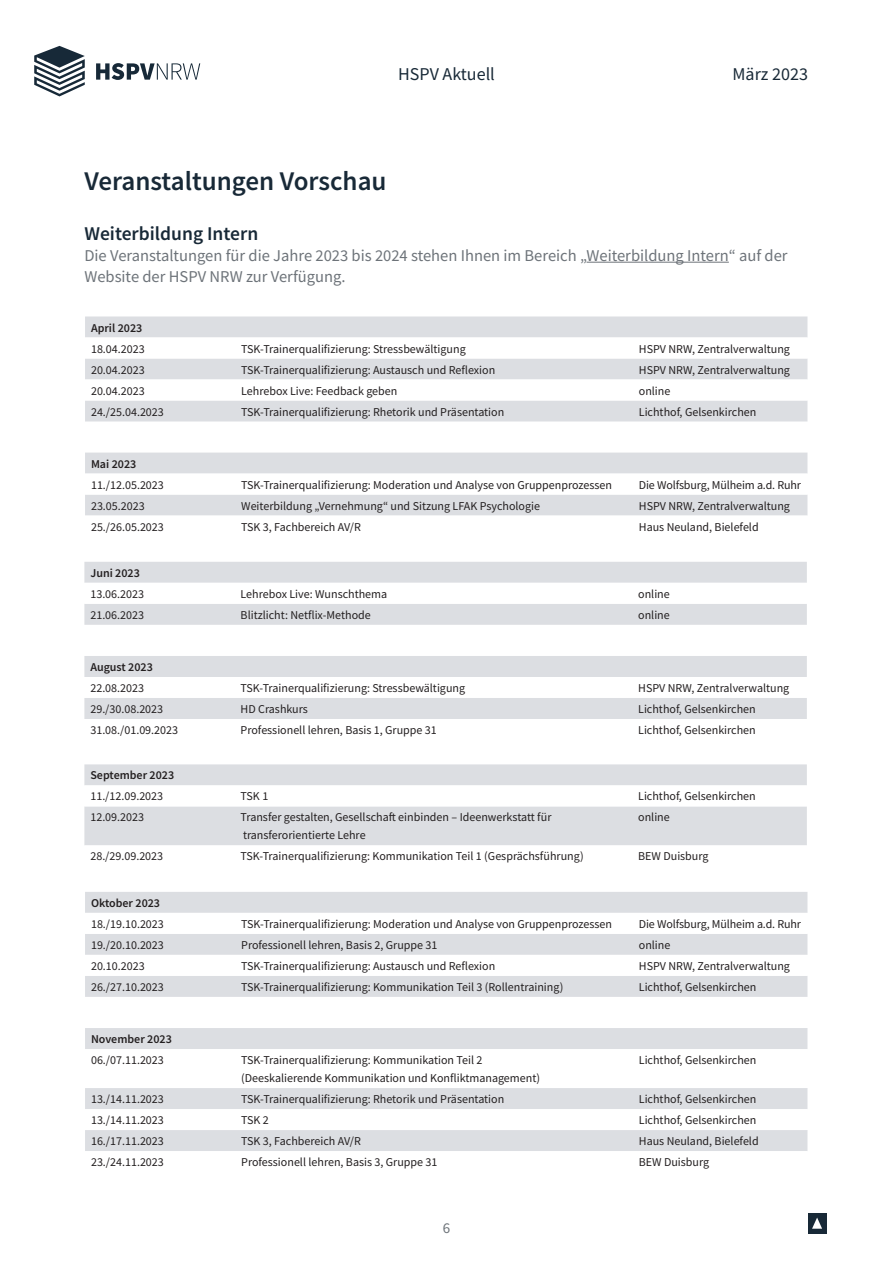
<style>
.page{position:relative;width:893px;height:1263px;background:#fff}
.page>*{position:absolute;margin:0;border:0;box-sizing:border-box;transform-origin:0 0}
.t1{font:600 27px "HSPV";color:#182937}
.t2{font:600 19.5px "HSPV";color:#182937}
.t3{font:18px "HSPV";color:#182937}
.t4{font:16.5px/21px "HSPV";color:#6d7379}
.t5{font:15px "HSPV";color:#6d7379}
.t6{font:12px/18px "HSPV";color:#231f20}
.t7{font:600 12px "HSPV";color:#231f20}
</style>
<div class="page">
<div style="left:808px;top:1213px;width:18px;height:20px;background:#182937"></div>
<svg style="left:812px;top:1217px;width:10px;height:12px"></svg>
<svg style="left:96px;top:63px;width:104px;height:17px"></svg>
<svg style="left:34px;top:46px;width:51px;height:50px"></svg>
<hr style="left:587px;top:262px;width:142px;height:1px;background:#6d7379">
<div style="left:85px;top:316px;width:722px;height:105px;background:#dcdee2"></div>
<svg style="left:85px;top:337px;width:722px;height:63px"></svg>
<div style="left:85px;top:453px;width:722px;height:21px;background:#dcdee2"></div>
<div style="left:85px;top:495px;width:722px;height:21px;background:#dcdee2"></div>
<div style="left:84px;top:562px;width:723px;height:63px;background:#dcdee2"></div>
<svg style="left:84px;top:583px;width:723px;height:21px"></svg>
<div style="left:84px;top:656px;width:723px;height:21px;background:#dcdee2"></div>
<div style="left:84px;top:698px;width:723px;height:21px;background:#dcdee2"></div>
<div style="left:84px;top:764px;width:723px;height:21px;background:#dcdee2"></div>
<div style="left:84px;top:806px;width:723px;height:39px;background:#dcdee2"></div>
<div style="left:85px;top:892px;width:722px;height:105px;background:#dcdee2"></div>
<svg style="left:85px;top:913px;width:722px;height:63px"></svg>
<div style="left:85px;top:1028px;width:722px;height:21px;background:#dcdee2"></div>
<svg style="left:85px;top:1088px;width:722px;height:63px;fill:#dcdee2"></svg>
<h3 class="t3" style="left:398px;top:62px;width:98px">HSPV Aktuell</h3>
<h3 class="t3" style="left:733px;top:62px;width:77px">März 2023</h3>
<h1 class="t1" style="left:84px;top:164px;width:304px">Veranstaltungen Vorschau</h1>
<h2 class="t2" style="left:84px;top:221px;width:175px">Weiterbildung Intern</h2>
<h3 class="t4" style="left:84px;top:245px;width:705px">Die Veranstaltungen für die Jahre 2023 bis 2024 stehen Ihnen im Bereich „Weiterbildung Intern“ auf der<br>Website der HSPV NRW zur Verfügung.</h3>
<p class="t7" style="left:91px;top:320px;width:53px">April 2023</p>
<p class="t6" style="left:91px;top:339px;width:55px">18.04.2023</p>
<p class="t6" style="left:241px;top:339px;width:226px">TSK-Trainerqualifizierung: Stressbewältigung</p>
<p class="t6" style="left:639px;top:339px;width:153px">HSPV NRW, Zentralverwaltung</p>
<p class="t6" style="left:91px;top:360px;width:55px">20.04.2023</p>
<p class="t6" style="left:241px;top:360px;width:256px">TSK-Trainerqualifizierung: Austausch und Reflexion</p>
<p class="t6" style="left:639px;top:360px;width:153px">HSPV NRW, Zentralverwaltung</p>
<p class="t6" style="left:91px;top:381px;width:55px">20.04.2023</p>
<p class="t6" style="left:241px;top:381px;width:158px">Lehrebox Live: Feedback geben</p>
<p class="t6" style="left:639px;top:381px;width:33px">online</p>
<p class="t6" style="left:91px;top:402px;width:74px">24./25.04.2023</p>
<p class="t6" style="left:241px;top:402px;width:265px">TSK-Trainerqualifizierung: Rhetorik und Präsentation</p>
<p class="t6" style="left:639px;top:402px;width:119px">Lichthof, Gelsenkirchen</p>
<p class="t7" style="left:91px;top:456px;width:47px">Mai 2023</p>
<p class="t6" style="left:91px;top:475px;width:74px">11./12.05.2023</p>
<p class="t6" style="left:241px;top:475px;width:372px">TSK-Trainerqualifizierung: Moderation und Analyse von Gruppenprozessen</p>
<p class="t6" style="left:639px;top:475px;width:164px">Die Wolfsburg, Mülheim a.d. Ruhr</p>
<p class="t6" style="left:91px;top:496px;width:55px">23.05.2023</p>
<p class="t6" style="left:241px;top:496px;width:300px">Weiterbildung „Vernehmung“ und Sitzung LFAK Psychologie</p>
<p class="t6" style="left:639px;top:496px;width:153px">HSPV NRW, Zentralverwaltung</p>
<p class="t6" style="left:91px;top:517px;width:74px">25./26.05.2023</p>
<p class="t6" style="left:241px;top:517px;width:121px">TSK 3, Fachbereich AV/R</p>
<p class="t6" style="left:639px;top:517px;width:121px">Haus Neuland, Bielefeld</p>
<p class="t7" style="left:90px;top:565px;width:51px">Juni 2023</p>
<p class="t6" style="left:90px;top:585px;width:55px">13.06.2023</p>
<p class="t6" style="left:241px;top:585px;width:148px">Lehrebox Live: Wunschthema</p>
<p class="t6" style="left:638px;top:585px;width:33px">online</p>
<p class="t6" style="left:90px;top:606px;width:55px">21.06.2023</p>
<p class="t6" style="left:241px;top:606px;width:132px">Blitzlicht: Netflix-Methode</p>
<p class="t6" style="left:638px;top:606px;width:33px">online</p>
<p class="t7" style="left:90px;top:659px;width:64px">August 2023</p>
<p class="t6" style="left:90px;top:679px;width:55px">22.08.2023</p>
<p class="t6" style="left:241px;top:679px;width:226px">TSK-Trainerqualifizierung: Stressbewältigung</p>
<p class="t6" style="left:638px;top:679px;width:153px">HSPV NRW, Zentralverwaltung</p>
<p class="t6" style="left:90px;top:700px;width:74px">29./30.08.2023</p>
<p class="t6" style="left:241px;top:700px;width:69px">HD Crashkurs</p>
<p class="t6" style="left:638px;top:700px;width:119px">Lichthof, Gelsenkirchen</p>
<p class="t6" style="left:90px;top:721px;width:89px">31.08./01.09.2023</p>
<p class="t6" style="left:241px;top:721px;width:198px">Professionell lehren, Basis 1, Gruppe 31</p>
<p class="t6" style="left:638px;top:721px;width:119px">Lichthof, Gelsenkirchen</p>
<p class="t7" style="left:90px;top:767px;width:85px">September 2023</p>
<p class="t6" style="left:90px;top:787px;width:74px">11./12.09.2023</p>
<p class="t6" style="left:241px;top:787px;width:29px">TSK 1</p>
<p class="t6" style="left:638px;top:787px;width:119px">Lichthof, Gelsenkirchen</p>
<p class="t6" style="left:90px;top:808px;width:55px">12.09.2023</p>
<p class="t6" style="left:241px;top:808px;width:312px">Transfer gestalten, Gesellschaft einbinden – Ideenwerkstatt für transferorientierte Lehre</p>
<p class="t6" style="left:638px;top:808px;width:33px">online</p>
<p class="t6" style="left:90px;top:847px;width:74px">28./29.09.2023</p>
<p class="t6" style="left:241px;top:847px;width:344px">TSK-Trainerqualifizierung: Kommunikation Teil 1 (Gesprächsführung)</p>
<p class="t6" style="left:638px;top:847px;width:72px">BEW Duisburg</p>
<p class="t7" style="left:91px;top:895px;width:71px">Oktober 2023</p>
<p class="t6" style="left:91px;top:915px;width:74px">18./19.10.2023</p>
<p class="t6" style="left:241px;top:915px;width:372px">TSK-Trainerqualifizierung: Moderation und Analyse von Gruppenprozessen</p>
<p class="t6" style="left:639px;top:915px;width:164px">Die Wolfsburg, Mülheim a.d. Ruhr</p>
<p class="t6" style="left:91px;top:936px;width:74px">19./20.10.2023</p>
<p class="t6" style="left:241px;top:936px;width:198px">Professionell lehren, Basis 2, Gruppe 31</p>
<p class="t6" style="left:639px;top:936px;width:33px">online</p>
<p class="t6" style="left:91px;top:957px;width:55px">20.10.2023</p>
<p class="t6" style="left:241px;top:957px;width:256px">TSK-Trainerqualifizierung: Austausch und Reflexion</p>
<p class="t6" style="left:639px;top:957px;width:153px">HSPV NRW, Zentralverwaltung</p>
<p class="t6" style="left:91px;top:978px;width:74px">26./27.10.2023</p>
<p class="t6" style="left:241px;top:978px;width:324px">TSK-Trainerqualifizierung: Kommunikation Teil 3 (Rollentraining)</p>
<p class="t6" style="left:639px;top:978px;width:119px">Lichthof, Gelsenkirchen</p>
<p class="t7" style="left:91px;top:1031px;width:82px">November 2023</p>
<p class="t6" style="left:91px;top:1051px;width:74px">06./07.11.2023</p>
<p class="t6" style="left:241px;top:1051px;width:300px">TSK-Trainerqualifizierung: Kommunikation Teil 2 (Deeskalierende Kommunikation und Konfliktmanagement)</p>
<p class="t6" style="left:639px;top:1051px;width:119px">Lichthof, Gelsenkirchen</p>
<p class="t6" style="left:91px;top:1090px;width:74px">13./14.11.2023</p>
<p class="t6" style="left:241px;top:1090px;width:265px">TSK-Trainerqualifizierung: Rhetorik und Präsentation</p>
<p class="t6" style="left:639px;top:1090px;width:119px">Lichthof, Gelsenkirchen</p>
<p class="t6" style="left:91px;top:1111px;width:74px">13./14.11.2023</p>
<p class="t6" style="left:241px;top:1111px;width:29px">TSK 2</p>
<p class="t6" style="left:639px;top:1111px;width:119px">Lichthof, Gelsenkirchen</p>
<p class="t6" style="left:91px;top:1132px;width:74px">16./17.11.2023</p>
<p class="t6" style="left:241px;top:1132px;width:121px">TSK 3, Fachbereich AV/R</p>
<p class="t6" style="left:639px;top:1132px;width:121px">Haus Neuland, Bielefeld</p>
<p class="t6" style="left:91px;top:1153px;width:74px">23./24.11.2023</p>
<p class="t6" style="left:241px;top:1153px;width:198px">Professionell lehren, Basis 3, Gruppe 31</p>
<p class="t6" style="left:639px;top:1153px;width:72px">BEW Duisburg</p>
<p class="t5" style="left:443px;top:1218px;width:9px">6</p>
</div>
